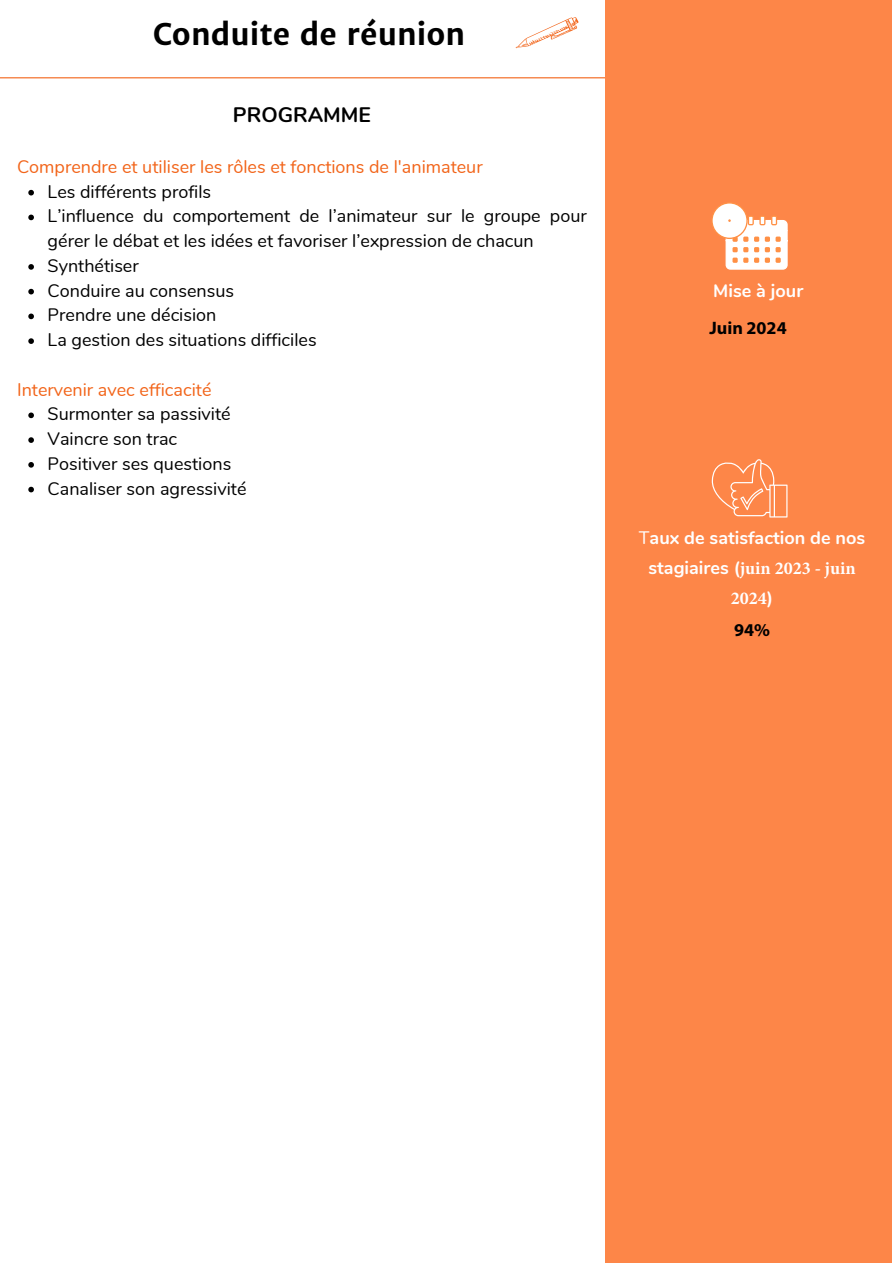
<style>
.page{position:relative;width:893px;height:1264px;background:#fff}
.page>*{position:absolute;margin:0;border:0;box-sizing:border-box;transform-origin:0 0}
.t1{font:700 30px "Merriweather Sans";color:#000}
.t2{font:700 21px "Nunito";color:#000}
.t3{font:18px/24.8px "Nunito";color:#000}
.t4{font:18px "Nunito";color:#f26419}
.t5{font:700 18px "Nunito";color:#fff}
.t6{font:700 18px/30px "Minion Pro";color:#fff;text-align:center}
.t7{font:700 18px "Myriad Pro";color:#000}
.s1{font-weight:400}
.s2{font-family:"Nunito"}
</style>
<div class="page">
<hr style="left:0;top:77px;width:605px;height:1px;background:#f26419">
<div style="left:605px;top:0;width:287px;height:1262px;background:#fd8648"></div>
<svg style="left:515px;top:17px;width:63px;height:31px"></svg>
<svg style="left:28px;top:190px;width:6px;height:5px"></svg>
<svg style="left:28px;top:215px;width:6px;height:5px"></svg>
<svg style="left:28px;top:264px;width:6px;height:6px"></svg>
<svg style="left:28px;top:289px;width:6px;height:5px"></svg>
<svg style="left:28px;top:313px;width:6px;height:6px"></svg>
<svg style="left:28px;top:338px;width:6px;height:6px"></svg>
<svg style="left:28px;top:412px;width:6px;height:6px"></svg>
<svg style="left:28px;top:437px;width:6px;height:6px"></svg>
<svg style="left:28px;top:462px;width:6px;height:5px"></svg>
<svg style="left:28px;top:487px;width:6px;height:5px"></svg>
<svg style="left:712px;top:203px;width:75px;height:67px"></svg>
<svg style="left:711px;top:459px;width:76px;height:58px"></svg>
<h1 class="t1" style="left:153px;top:15px;width:314px">Conduite de réunion</h1>
<p class="t2" style="left:233px;top:101px;width:139px">PROGRAMME</p>
<p class="t4" style="left:17px;top:155px;width:467px">Comprendre et utiliser les rôles et fonctions de l'animateur</p>
<p class="t3" style="left:48px;top:179px;width:540px">Les différents profils<br>L’influence du comportement de l’animateur sur le groupe pour gérer le débat et les idées et favoriser l’expression de chacun Synthétiser<br>Conduire au consensus<br>Prendre une décision<br>La gestion des situations difficiles</p>
<p class="t4" style="left:17px;top:377px;width:196px">Intervenir avec efficacité</p>
<p class="t3" style="left:48px;top:402px;width:200px">Surmonter sa passivité<br>Vaincre son trac<br>Positiver ses questions<br>Canaliser son agressivité</p>
<p class="t5" style="left:713px;top:278px;width:91px">Mise à jour</p>
<p class="t7" style="left:709px;top:316px;width:79px">Juin 2024</p>
<p class="t5" style="left:638px;top:526px;width:228px"><span class="s1">T</span>aux de satisfaction de nos</p>
<p class="t6" style="left:648px;top:553px;width:209px"><span class="s2">stagiaires (</span>juin 2023 - juin<br>2024<span class="s2">)</span></p>
<p class="t7" style="left:734px;top:618px;width:37px">94%</p>
</div>
